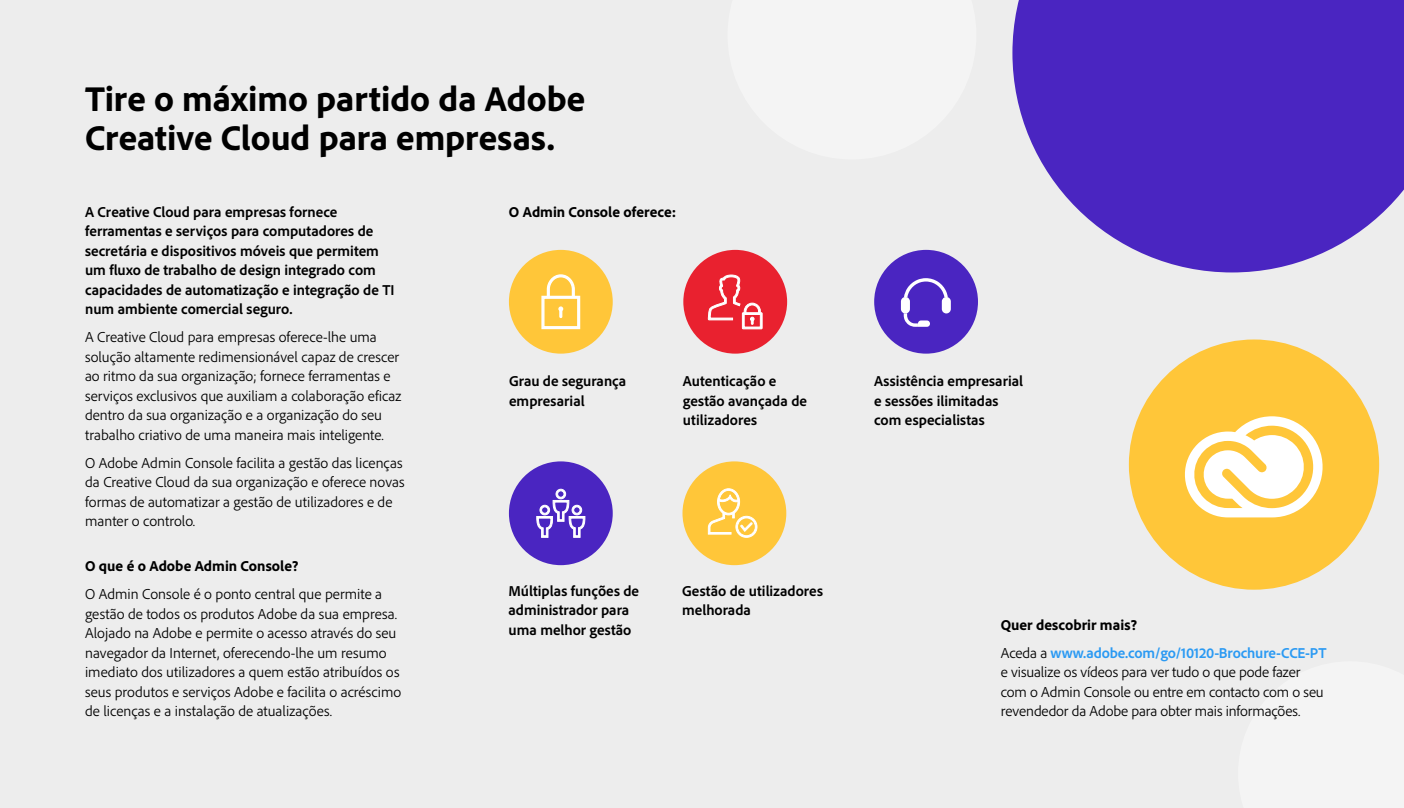
<style>
.page{position:relative;width:1404px;height:808px;background:#fff}
.page>*{position:absolute;margin:0;border:0;box-sizing:border-box;transform-origin:0 0}
.t1{font:800 36px/39px "Adobe Clean";color:#000}
.t2{font:300 15px/19.5px "Adobe Clean";color:#000}
.t3{font:700 15px/19.5px "Adobe Clean";color:#000}
.t4{font:700 15px/28px "Adobe Clean";letter-spacing:-.01em;color:#2b9af3}
.t5{font:800 15px "Adobe Clean";color:#000}
.s1{font-weight:800;color:#000}
.s2{font-weight:300;color:#000}
</style>
<div class="page">
<div style="left:0;top:0;width:1403px;height:808px;background:#ededed"></div>
<svg style="left:1012px;top:0;width:391px;height:272px;background:#6040c6"></svg>
<div style="left:1128px;top:339px;width:250px;height:251px;background:#ffc639;border-radius:50%"></div>
<svg style="left:1184px;top:416px;width:139px;height:101px"></svg>
<div style="left:874px;top:250px;width:103px;height:104px;background:#4a25c1;border-radius:50%"></div>
<svg style="left:900px;top:278px;width:50px;height:49px"></svg>
<div style="left:917px;top:320px;width:12px;height:7px;background:#fff;border-radius:3px"></div>
<div style="left:683px;top:250px;width:104px;height:104px;background:#e9212f;border-radius:50%"></div>
<div style="left:509px;top:250px;width:103px;height:104px;background:#ffc639;border-radius:50%"></div>
<div style="left:509px;top:461px;width:103px;height:104px;background:#4a25c1;border-radius:50%"></div>
<div style="left:682px;top:461px;width:104px;height:104px;background:#ffc639;border-radius:50%"></div>
<svg style="left:541px;top:274px;width:40px;height:56px"></svg>
<svg style="left:536px;top:488px;width:49px;height:50px"></svg>
<svg style="left:707px;top:274px;width:55px;height:55px"></svg>
<svg style="left:707px;top:488px;width:50px;height:50px"></svg>
<h1 class="t1" style="left:85px;top:78px;width:501px">Tire o máximo partido da Adobe<br>Creative Cloud para empresas.</h1>
<p class="t3" style="left:85px;top:201px;width:311px">A Creative Cloud para empresas fornece ferramentas e serviços para computadores de secretária e dispositivos móveis que permitem um fluxo de trabalho de design integrado com capacidades de automatização e integração de TI num ambiente comercial seguro.</p>
<p class="t2" style="left:85px;top:327px;width:318px">A Creative Cloud para empresas oferece-lhe uma solução altamente redimensionável capaz de crescer ao ritmo da sua organização; fornece ferramentas e serviços exclusivos que auxiliam a colaboração eficaz dentro da sua organização e a organização do seu trabalho criativo de uma maneira mais inteligente.</p>
<p class="t2" style="left:85px;top:453px;width:321px">O Adobe Admin Console facilita a gestão das licenças da Creative Cloud da sua organização e oferece novas formas de automatizar a gestão de utilizadores e de manter o controlo.</p>
<p class="t5" style="left:85px;top:556px;width:215px">O que é o Adobe Admin Console?</p>
<p class="t2" style="left:85px;top:584px;width:318px">O Admin Console é o ponto central que permite a gestão de todos os produtos Adobe da sua empresa.<br>Alojado na Adobe e permite o acesso através do seu navegador da Internet, oferecendo-lhe um resumo imediato dos utilizadores a quem estão atribuídos os seus produtos e serviços Adobe e facilita o acréscimo de licenças e a instalação de atualizações.</p>
<p class="t5" style="left:509px;top:202px;width:169px">O Admin Console oferece:</p>
<p class="t3" style="left:509px;top:371px;width:119px">Grau de segurança empresarial</p>
<p class="t3" style="left:683px;top:371px;width:126px">Autenticação e gestão avançada de utilizadores</p>
<p class="t3" style="left:874px;top:371px;width:150px">Assistência empresarial e sessões ilimitadas com especialistas</p>
<p class="t3" style="left:508px;top:580px;width:132px">Múltiplas funções de administrador para uma melhor gestão</p>
<p class="t3" style="left:682px;top:580px;width:142px">Gestão de utilizadores melhorada</p>
<p class="t4" style="left:1000px;top:610px;width:327px"><span class="s1">Quer descobrir mais?<br></span><span class="s2">Aceda a</span> www.adobe.com/go/10120-Brochure-CCE-PT</p>
<p class="t2" style="left:1000px;top:662px;width:324px">e visualize os vídeos para ver tudo o que pode fazer com o Admin Console ou entre em contacto com o seu revendedor da Adobe para obter mais informações.</p>
</div>
